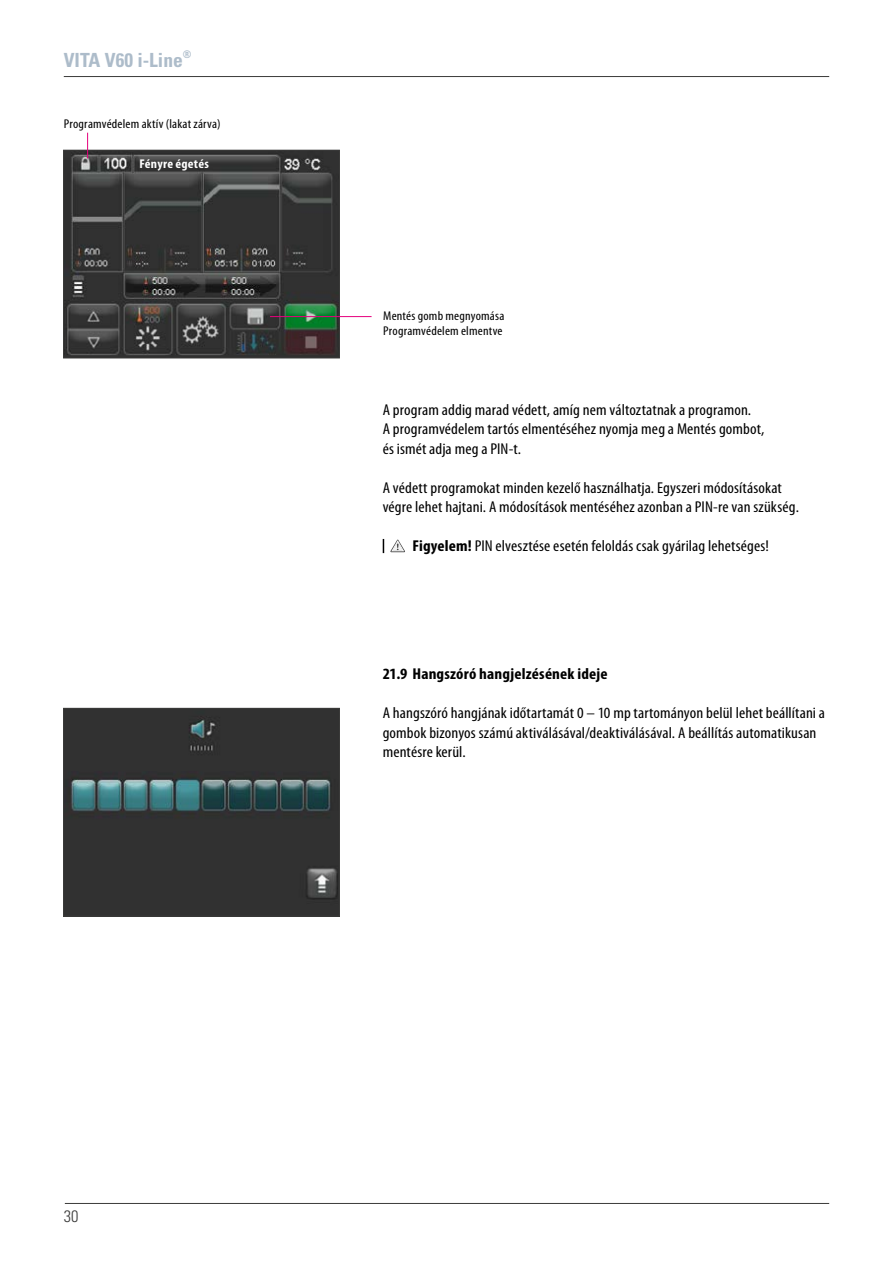
<style>
.page{position:relative;width:893px;height:1263px;background:#fff}
.page>*{position:absolute;margin:0;border:0;box-sizing:border-box;transform-origin:0 0}
.t1{font:700 condensed 19.5px "Univers LT";color:#adbcca}
.t2{font:300 condensed 16.5px "Univers LT";color:#3b3b3a}
.t3{font:condensed 15.75px/19.5px "Myriad Pro";letter-spacing:.005em;color:#000;scale:1.08 1}
.t4{font:700 condensed 15.75px "Myriad Pro";letter-spacing:.01em;color:#000;scale:1.08 1}
.t5{font:condensed 12.75px/15px "Myriad Pro";letter-spacing:.015em;color:#000;scale:1.08 1}
.t6{font:700 condensed 12.75px "Myriad Pro";letter-spacing:.02em;color:#fff;scale:1.08 1}
.s1{font-weight:700}
</style>
<div class="page">
<hr style="left:65px;top:1203px;width:764px;height:1px;background:#3b3b3a">
<hr style="left:64px;top:76px;width:765px;height:1px;background:#3b3b3a">
<img style="left:65px;top:152px;width:273px;height:204px">
<div style="left:63px;top:150px;width:277px;height:208px;border:1px solid #3b3b3a"></div>
<svg style="left:87px;top:133px;width:1px;height:25px"></svg>
<img style="left:65px;top:710px;width:273px;height:204px">
<div style="left:63px;top:708px;width:277px;height:208px;border:1px solid #3b3b3a"></div>
<hr style="left:270px;top:316px;width:102px;height:1px;background:#e5007d">
<svg style="left:383px;top:539px;width:1px;height:14px"></svg>
<svg style="left:390px;top:540px;width:15px;height:12px"></svg>
<p class="t1" style="left:64px;top:48px;width:129px">VITA V60 i-Line<sup>®</sup></p>
<p class="t5" style="left:64px;top:116px;width:147px">Programvédelem aktív (lakat zárva)</p>
<p class="t6" style="left:139px;top:157px;width:66px">Fényre égetés</p>
<p class="t5" style="left:383px;top:309px;width:114px">Mentés gomb megnyomása<br>Programvédelem elmentve</p>
<p class="t3" style="left:383px;top:400px;width:355px">A program addig marad védett, amíg nem változtatnak a programon.<br>A programvédelem tartós elmentéséhez nyomja meg a Mentés gombot, és ismét adja meg a PIN-t.</p>
<p class="t3" style="left:383px;top:478px;width:387px">A védett programokat minden kezelő használhatja. Egyszeri módosításokat végre lehet hajtani. A módosítások mentéséhez azonban a PIN-re van szükség.</p>
<p class="t3" style="left:412px;top:537px;width:331px"><span class="s1">Figyelem!</span> PIN elvesztése esetén feloldás csak gyárilag lehetséges!</p>
<p class="t4" style="left:383px;top:665px;width:210px">21.9 Hangszóró hangjelzésének ideje</p>
<p class="t3" style="left:383px;top:704px;width:411px">A hangszóró hangjának időtartamát 0 – 10 mp tartományon belül lehet beállítani a gombok bizonyos számú aktiválásával/deaktiválásával. A beállítás automatikusan mentésre kerül.</p>
<p class="t2" style="left:64px;top:1206px;width:16px">30</p>
</div>
